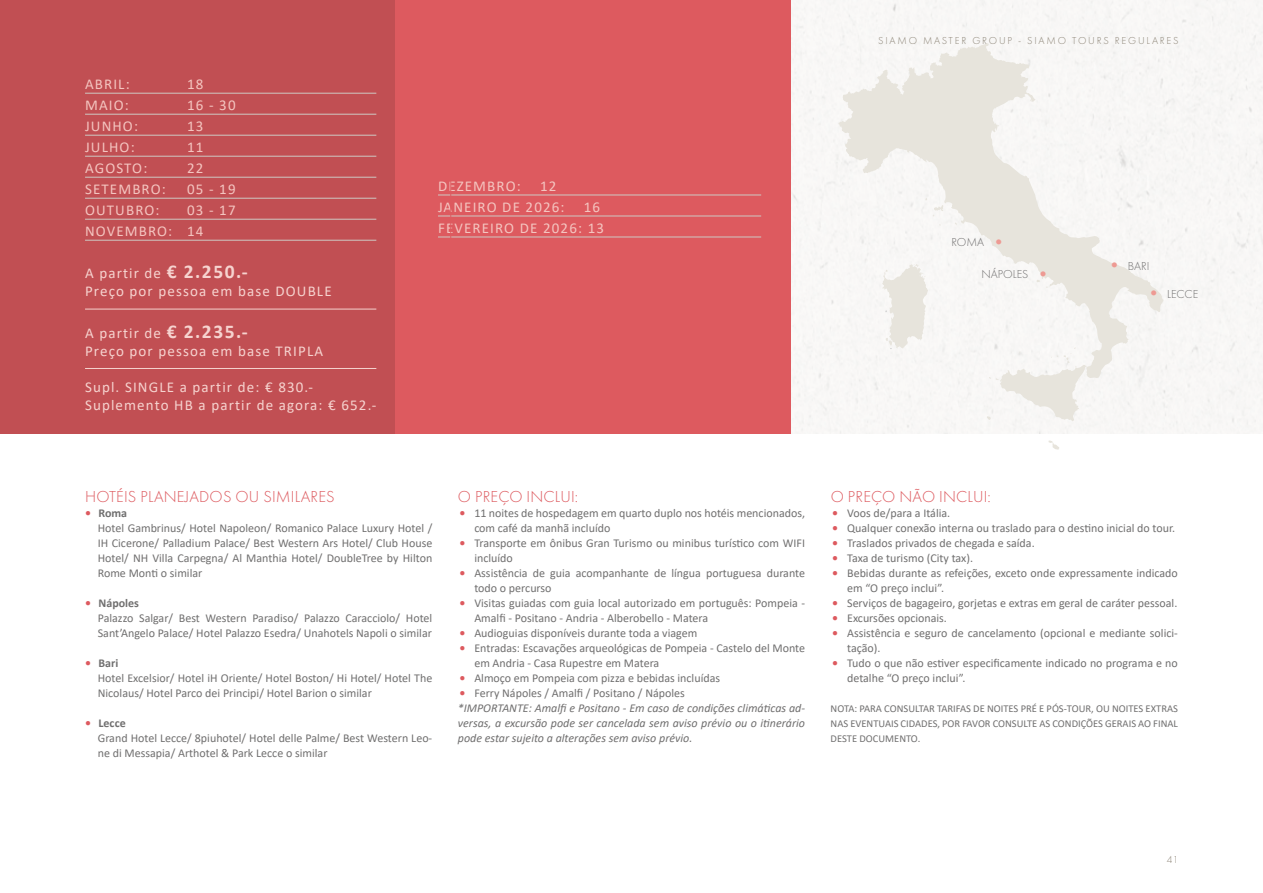
<style>
.page{position:relative;width:1263px;height:893px;background:#fff}
.page>*{position:absolute;margin:0;border:0;box-sizing:border-box;transform-origin:0 0}
.t1{font:300 16.5px "Futura PT";letter-spacing:.01em;color:#dd5a5f}
.t2{font:15px/18px "Calibri";letter-spacing:.075em;color:#f6d3cf}
.t3{font:15px/21px "Calibri";letter-spacing:.075em;color:#f4c5c0}
.t4{font:12px/15px "Calibri";color:#706f6f}
.t5{font:italic 12px/15px "Calibri";color:#706f6f}
.t6{font:300 12px "Futura PT";color:#706f6f}
.t7{font:10.5px/15px "Calibri";color:#706f6f;text-align:justify}
.t8{font:300 10.5px "Futura PT";letter-spacing:.17em;color:#8d8577}
.s1{font-weight:700;font-size:19.5px}
.s2{font-size:18px;color:#ee9a93}
.s3{font-weight:700;color:#dd5a5f}
.s4{font-weight:700}
.s5{font-weight:700;font-style:normal;color:#dd5a5f}
.s6{font-style:normal}
</style>
<div class="page">
<div style="left:791px;top:0;width:472px;height:433px;background:#f8f7f6"></div>
<div style="left:0;top:0;width:395px;height:433px;background:#c14f53"></div>
<div style="left:395px;top:0;width:396px;height:433px;background:#dd5a5f"></div>
<hr style="left:85px;top:309px;width:291px;height:1px;background:#f6d3cf">
<hr style="left:85px;top:368px;width:291px;height:1px;background:#f6d3cf">
<hr style="left:438px;top:195px;width:323px;height:1px;background:#cec9c3">
<hr style="left:438px;top:216px;width:323px;height:1px;background:#cec9c3">
<hr style="left:438px;top:237px;width:323px;height:1px;background:#cec9c3">
<hr style="left:85px;top:93px;width:291px;height:1px;background:#cec9c3">
<hr style="left:85px;top:114px;width:291px;height:1px;background:#cec9c3">
<hr style="left:85px;top:135px;width:291px;height:1px;background:#cec9c3">
<hr style="left:85px;top:156px;width:291px;height:1px;background:#cec9c3">
<hr style="left:85px;top:177px;width:291px;height:1px;background:#cec9c3">
<hr style="left:85px;top:198px;width:291px;height:1px;background:#cec9c3">
<hr style="left:85px;top:219px;width:291px;height:1px;background:#cec9c3">
<hr style="left:85px;top:240px;width:291px;height:1px;background:#cec9c3">
<hr style="left:450px;top:61px;width:1px;height:372px;background:#dd5a5f">
<svg style="left:1048px;top:440px;width:11px;height:10px"></svg>
<svg style="left:838px;top:43px;width:325px;height:335px;fill:#f7f6f5"></svg>
<svg style="left:987px;top:347px;width:100px;height:74px"></svg>
<svg style="left:925px;top:198px;width:18px;height:18px"></svg>
<svg style="left:882px;top:264px;width:46px;height:85px"></svg>
<p class="t3" style="left:85px;top:73px;width:46px">ABRIL:</p>
<p class="t3" style="left:187px;top:73px;width:18px">18</p>
<p class="t3" style="left:85px;top:94px;width:45px">MAIO:</p>
<p class="t3" style="left:187px;top:94px;width:50px">16 - 30</p>
<p class="t3" style="left:85px;top:115px;width:55px">JUNHO:</p>
<p class="t3" style="left:187px;top:115px;width:18px">13</p>
<p class="t3" style="left:85px;top:136px;width:51px">JULHO:</p>
<p class="t3" style="left:187px;top:136px;width:18px">11</p>
<p class="t3" style="left:85px;top:157px;width:64px">AGOSTO:</p>
<p class="t3" style="left:187px;top:157px;width:18px">22</p>
<p class="t3" style="left:85px;top:178px;width:82px">SETEMBRO:</p>
<p class="t3" style="left:187px;top:178px;width:50px">05 - 19</p>
<p class="t3" style="left:85px;top:199px;width:76px">OUTUBRO:</p>
<p class="t3" style="left:85px;top:199px;width:152px;text-indent:102px">03 - 17<br>NOVEMBRO: 14</p>
<p class="t2" style="left:85px;top:264px;width:248px">A partir de <span class="s1">€ 2.250.-<br></span>Preço por pessoa em base DOUBLE</p>
<p class="t2" style="left:85px;top:323px;width:240px">A partir de <span class="s1">€ 2.235.-<br></span>Preço por pessoa em base TRIPLA</p>
<p class="t2" style="left:85px;top:377px;width:293px">Supl. SINGLE a partir de: € 830.-<br>Suplemento HB a partir de agora: € 652.-</p>
<p class="t3" style="left:438px;top:175px;width:128px;text-indent:102px">12<br>JANEIRO DE 2026:</p>
<p class="t3" style="left:438px;top:175px;width:84px">DEZEMBRO:</p>
<p class="t3" style="left:438px;top:196px;width:168px;text-align:right">16<br>FEVEREIRO DE 2026: 13</p>
<p class="t8" style="left:878px;top:34px;width:302px">SIAMO MASTER GROUP - SIAMO TOURS REGULARES</p>
<p class="t6" style="left:951px;top:235px;width:58px">ROMA <span class="s2">•</span></p>
<p class="t6" style="left:981px;top:268px;width:72px">NÁPOLES <span class="s2">•</span></p>
<p class="t6" style="left:1106px;top:259px;width:45px"><span class="s2">•</span> BARI</p>
<p class="t6" style="left:1145px;top:287px;width:55px"><span class="s2">•</span> LECCE</p>
<h1 class="t1" style="left:85px;top:487px;width:251px">HOTÉIS PLANEJADOS OU SIMILARES</h1>
<p class="t4" style="left:98px;top:505px;width:336px;text-indent:-13px"><span class="s3">•</span> <span class="s4">Roma<br></span>Hotel Gambrinus/ Hotel Napoleon/ Romanico Palace Luxury Hotel / IH Cicerone/ Palladium Palace/ Best Western Ars Hotel/ Club House Hotel/ NH Villa Carpegna/ Al Manthia Hotel/ DoubleTree by Hilton Rome Monti o similar</p>
<p class="t4" style="left:98px;top:595px;width:336px;text-indent:-13px"><span class="s3">•</span> <span class="s4">Nápoles<br></span>Palazzo Salgar/ Best Western Paradiso/ Palazzo Caracciolo/ Hotel<br>Sant’Angelo Palace/ Hotel Palazzo Esedra/ Unahotels Napoli o similar</p>
<p class="t4" style="left:98px;top:655px;width:336px;text-indent:-13px"><span class="s3">•</span> <span class="s4">Bari<br></span>Hotel Excelsior/ Hotel iH Oriente/ Hotel Boston/ Hi Hotel/ Hotel The<br>Nicolaus/ Hotel Parco dei Principi/ Hotel Barion o similar</p>
<p class="t4" style="left:98px;top:715px;width:336px;text-indent:-13px"><span class="s3">•</span> <span class="s4">Lecce<br></span>Grand Hotel Lecce/ 8piuhotel/ Hotel delle Palme/ Best Western Leo&shy;ne di Messapia/ Arthotel &amp; Park Lecce o similar</p>
<h1 class="t1" style="left:458px;top:487px;width:122px">O PREÇO INCLUI:</h1>
<p class="t4" style="left:474px;top:505px;width:332px;text-indent:-15px"><span class="s3">•</span> 11 noites de hospedagem em quarto duplo nos hotéis mencionados, com café da manhã incluído</p>
<p class="t4" style="left:474px;top:535px;width:332px;text-indent:-15px"><span class="s3">•</span> Transporte em ônibus Gran Turismo ou minibus turístico com WIFI incluído</p>
<p class="t4" style="left:474px;top:565px;width:332px;text-indent:-15px"><span class="s3">•</span> Assistência de guia acompanhante de língua portuguesa durante todo o percurso</p>
<p class="t4" style="left:474px;top:595px;width:332px;text-indent:-15px"><span class="s3">•</span> Visitas guiadas com guia local autorizado em português: Pompeia -<br>Amalfi - Positano - Andria - Alberobello - Matera</p>
<p class="t4" style="left:459px;top:625px;width:239px"><span class="s3">•</span> Audioguias disponíveis durante toda a viagem</p>
<p class="t4" style="left:474px;top:640px;width:332px;text-indent:-15px"><span class="s3">•</span> Entradas: Escavações arqueológicas de Pompeia - Castelo del Monte em Andria - Casa Rupestre em Matera</p>
<p class="t4" style="left:459px;top:670px;width:262px"><span class="s3">•</span> Almoço em Pompeia com pizza e bebidas incluídas</p>
<p class="t5" style="left:458px;top:685px;width:349px"><span class="s5">•</span> <span class="s6">Ferry Nápoles / Amalfi / Positano / Nápoles<br></span>*IMPORTANTE: Amalfi e Positano - Em caso de condições climáticas ad&shy;versas, a excursão pode ser cancelada sem aviso prévio ou o itinerário pode estar sujeito a alterações sem aviso prévio.</p>
<h1 class="t1" style="left:831px;top:487px;width:162px">O PREÇO NÃO INCLUI:</h1>
<p class="t4" style="left:832px;top:505px;width:120px"><span class="s3">•</span> Voos de/para a Itália.</p>
<p class="t4" style="left:832px;top:520px;width:344px"><span class="s3">•</span> Qualquer conexão interna ou traslado para o destino inicial do tour.</p>
<p class="t4" style="left:832px;top:535px;width:204px"><span class="s3">•</span> Traslados privados de chegada e saída.</p>
<p class="t4" style="left:832px;top:550px;width:142px"><span class="s3">•</span> Taxa de turismo (City tax).</p>
<p class="t4" style="left:847px;top:565px;width:332px;text-indent:-15px"><span class="s3">•</span> Bebidas durante as refeições, exceto onde expressamente indicado em “O preço inclui”.</p>
<p class="t4" style="left:832px;top:595px;width:347px"><span class="s3">•</span> Serviços de bagageiro, gorjetas e extras em geral de caráter pessoal.</p>
<p class="t4" style="left:832px;top:610px;width:116px"><span class="s3">•</span> Excursões opcionais.</p>
<p class="t4" style="left:847px;top:625px;width:332px;text-indent:-15px"><span class="s3">•</span> Assistência e seguro de cancelamento (opcional e mediante solici&shy;tação).</p>
<p class="t4" style="left:847px;top:655px;width:332px;text-indent:-15px"><span class="s3">•</span> Tudo o que não estiver especificamente indicado no programa e no detalhe “O preço inclui”.</p>
<p class="t7" style="left:831px;top:700px;width:349px">NOTA: PARA CONSULTAR TARIFAS DE NOITES PRÉ E PÓS-TOUR, OU NOITES EXTRAS NAS EVENTUAIS CIDADES, POR FAVOR CONSULTE AS CONDIÇÕES GERAIS AO FINAL DESTE DOCUMENTO.</p>
<p class="t8" style="left:1167px;top:853px;width:13px">41</p>
</div>
